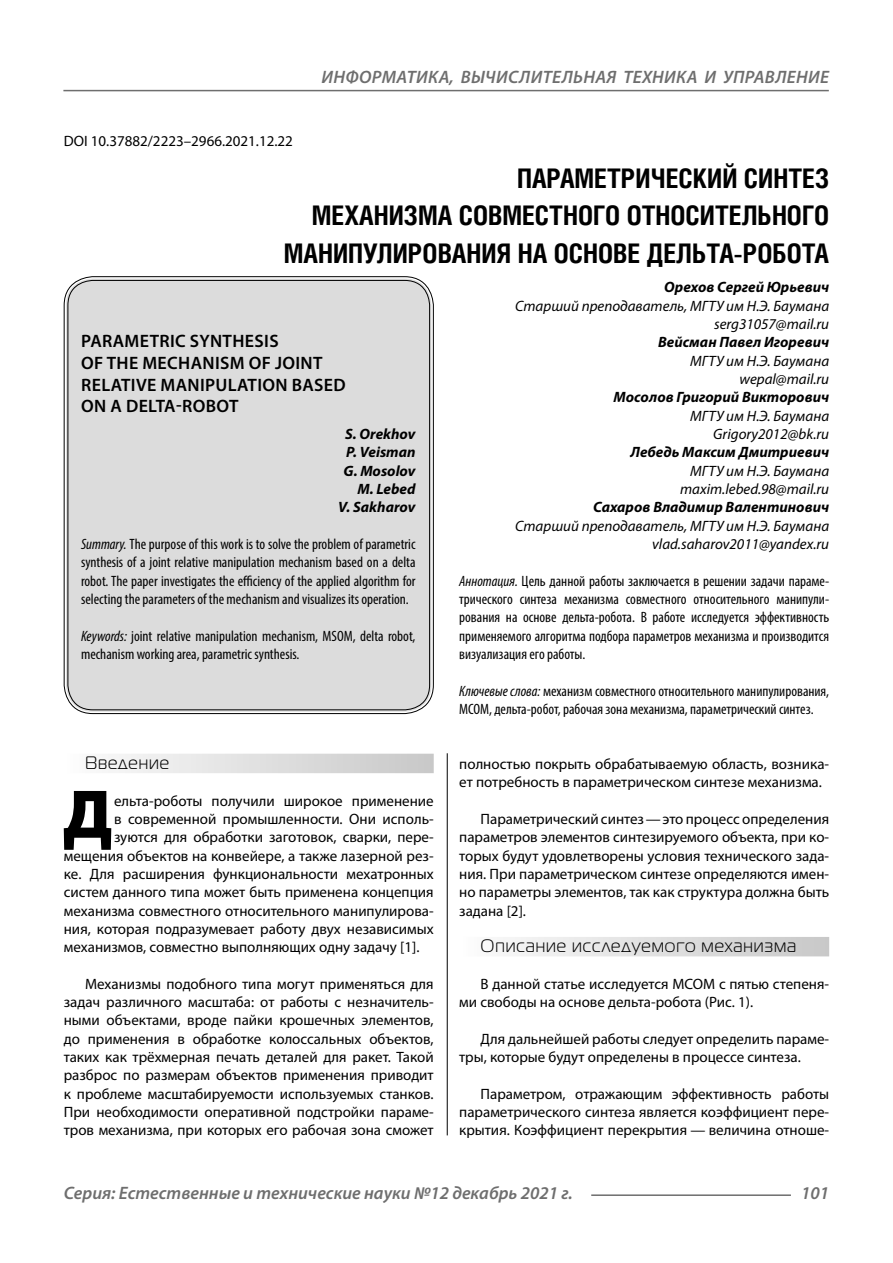
<style>
.page{position:relative;width:893px;height:1263px;background:#fff}
.page>*{position:absolute;margin:0;border:0;box-sizing:border-box;transform-origin:0 0}
.Bukvica{font:900 69.3px "Myriad Pro";color:#000}
.Header{font:700 27px/37.5px "Helios Cond C";color:#000;text-align:right}
.t1{font:italic 600 18px "Myriad Pro";color:#6e6e6e}
.Header-eng{font:600 18px/21.6px "Myriad Pro";letter-spacing:.02em;color:#000}
.Subheader{font:18px "Magistral C";letter-spacing:.05em;color:#000}
.Normal{font:15px/18.3px "Myriad Pro";color:#000;text-align:justify}
.Annotation-rus{font:condensed 15px/18.3px "Myriad Pro";color:#000;text-align:justify}
.Bukvica-2{font:15px "Myriad Pro";color:#000}
.Annotation-eng{font:condensed 15px/18.3px "Myriad Pro";color:#000;text-align:justify}
.Author-doc{font:italic 15px "Myriad Pro";color:#000}
.Author{font:italic 700 15px "Myriad Pro";color:#000}
.Author-email{font:italic 15px "Myriad Pro";color:#000}
.Author-eng{font:italic 700 15px "Myriad Pro";color:#000}
.DOI{font:15px "Myriad Pro";color:#000}
.s1{font-style:italic}
</style>
<div class="page">
<hr style="left:447px;top:751px;width:1px;height:384px;background:#000">
<div style="left:64px;top:754px;width:370px;height:19px;background:linear-gradient(to right,#fcfcfc,#c8c8c8)"></div>
<div style="left:459px;top:937px;width:370px;height:19px;background:linear-gradient(to right,#fcfcfc,#c8c8c8)"></div>
<div style="left:66px;top:279px;width:365px;height:433px;background:#dcdcdc;border-radius:27px"></div>
<hr style="left:591px;top:1194px;width:200px;height:2px;background:#6e6e6e">
<hr style="left:63px;top:90px;width:766px;height:1px;background:#6e6e6e">
<p class="t1" style="left:321px;top:66px;width:25px">Информатика</p>
<p class="t1" style="left:450px;top:66px;width:48px">, вычислител</p>
<p class="t1" style="left:573px;top:66px;width:23px">ьная</p>
<p class="t1" style="left:623px;top:66px;width:12px">техника</p>
<p class="t1" style="left:705px;top:66px;width:31px">и управление</p>
<p class="DOI" style="left:64px;top:132px;width:231px">DOI 10.37882/2223–2966.2021.12.22</p>
<p class="Header" style="left:284px;top:159px;width:547px">ПАРАМЕТРИЧЕСКИЙ СИНТЕЗ<br>МЕХАНИЗМА СОВМЕСТНОГО ОТНОСИТЕЛЬНОГО<br>МАНИПУЛИРОВАНИЯ НА ОСНОВЕ ДЕЛЬТА-РОБОТА</p>
<p class="Author" style="left:664px;top:278px;width:166px">Орехов Сергей Юрьевич</p>
<p class="Author-doc" style="left:515px;top:296px;width:316px">Старший преподаватель, МГТУ им Н.Э. Баумана</p>
<p class="Author-email" style="left:714px;top:315px;width:117px">serg31057@mail.ru</p>
<p class="Author" style="left:658px;top:333px;width:173px">Вейсман Павел Игоревич</p>
<p class="Author-doc" style="left:690px;top:351px;width:141px">МГТУ им Н.Э. Баумана</p>
<p class="Author-email" style="left:739px;top:370px;width:91px">wepal@mail.ru</p>
<p class="Author" style="left:613px;top:388px;width:217px">Мосолов Григорий Викторович</p>
<p class="Author-doc" style="left:690px;top:406px;width:141px">МГТУ им Н.Э. Баумана</p>
<p class="Author-email" style="left:713px;top:425px;width:118px">Grigory2012@bk.ru</p>
<p class="Author" style="left:630px;top:443px;width:200px">Лебедь Максим Дмитриевич</p>
<p class="Author-doc" style="left:690px;top:461px;width:141px">МГТУ им Н.Э. Баумана</p>
<p class="Author-email" style="left:680px;top:480px;width:151px">maxim.lebed.98@mail.ru</p>
<p class="Author" style="left:593px;top:498px;width:237px">Сахаров Владимир Валентинович</p>
<p class="Author-doc" style="left:515px;top:516px;width:316px">Старший преподаватель, МГТУ им Н.Э. Баумана</p>
<p class="Author-email" style="left:652px;top:535px;width:179px">vlad.saharov2011@yandex.ru</p>
<p class="Annotation-rus" style="left:459px;top:571px;width:371px"><span class="s1">Аннотация.</span> Цель данной работы заключается в решении задачи параме&shy;трического синтеза механизма совместного относительного манипули&shy;рования на основе дельта-робота. В работе исследуется эффективность применяемого алгоритма подбора параметров механизма и производится визуализация его работы.</p>
<p class="Annotation-rus" style="left:459px;top:681px;width:371px"><span class="s1">Ключевые слова:</span> механизм совместного относительного манипулирования,<br>МСОМ, дельта-робот, рабочая зона механизма, параметрический синтез.</p>
<p class="Subheader" style="left:85px;top:753px;width:86px">Введение</p>
<p class="Bukvica" style="left:63px;top:768px;width:51px">Д</p>
<p class="Bukvica-2" style="left:114px;top:791px;width:321px">ельта-роботы получили широкое применение</p>
<p class="Header-eng" style="left:81px;top:330px;width:266px">PARAMETRIC SYNTHESIS<br>OF THE MECHANISM OF JOINT<br>RELATIVE MANIPULATION BASED<br>ON A DELTA-ROBOT</p>
<p class="Author-eng" style="left:345px;top:424px;width:72px">S. Orekhov</p>
<p class="Author-eng" style="left:346px;top:443px;width:71px">P. Veisman</p>
<p class="Author-eng" style="left:344px;top:461px;width:73px">G. Mosolov</p>
<p class="Author-eng" style="left:357px;top:479px;width:60px">M. Lebed</p>
<p class="Author-eng" style="left:338px;top:498px;width:79px">V. Sakharov</p>
<p class="Annotation-eng" style="left:81px;top:535px;width:336px"><span class="s1">Summary.</span> The purpose of this work is to solve the problem of parametric synthesis of a joint relative manipulation mechanism based on a delta robot. The paper investigates the efficiency of the applied algorithm for selecting the parameters of the mechanism and visualizes its operation.</p>
<p class="Annotation-eng" style="left:81px;top:626px;width:336px"><span class="s1">Keywords:</span> joint relative manipulation mechanism, MSOM, delta robot, mechanism working area, parametric synthesis.</p>
<p class="Normal" style="left:459px;top:754px;width:371px">полностью покрыть обрабатываемую область, возника&shy;ет потребность в параметрическом синтезе механизма.</p>
<p class="Normal" style="left:459px;top:809px;width:371px;text-indent:21px">Параметрический синтез—это процесс определения параметров элементов синтезируемого объекта, при ко&shy;торых будут удовлетворены условия технического зада&shy;ния. При параметрическом синтезе определяются имен&shy;но параметры элементов, так как структура должна быть задана [2].</p>
<p class="Subheader" style="left:480px;top:936px;width:317px">Описание исследуемого механизма</p>
<p class="Normal" style="left:459px;top:974px;width:371px;text-indent:21px">В данной статье исследуется МСОМ с пятью степеня&shy;ми свободы на основе дельта-робота (Рис. 1).</p>
<p class="Normal" style="left:459px;top:1029px;width:371px;text-indent:21px">Для дальнейшей работы следует определить параме&shy;тры, которые будут определены в процессе синтеза.</p>
<p class="Normal" style="left:459px;top:1084px;width:371px;text-indent:21px">Параметром, отражающим эффективность работы параметрического синтеза является коэффициент пере&shy;крытия. Коэффициент перекрытия — величина отноше-</p>
<p class="Bukvica-2" style="left:114px;top:810px;width:321px">в современной промышленности. Они исполь-</p>
<p class="Bukvica-2" style="left:114px;top:828px;width:321px">зуются для обработки заготовок, сварки, пере-</p>
<p class="Bukvica-2" style="left:64px;top:846px;width:371px">мещения объектов на конвейере, а также лазерной рез-</p>
<p class="Bukvica-2" style="left:64px;top:864px;width:371px">ке. Для расширения функциональности мехатронных</p>
<p class="Bukvica-2" style="left:64px;top:883px;width:371px">систем данного типа может быть применена концепция</p>
<p class="Bukvica-2" style="left:64px;top:901px;width:371px">механизма совместного относительного манипулирова-</p>
<p class="Bukvica-2" style="left:64px;top:919px;width:371px">ния, которая подразумевает работу двух независимых</p>
<p class="Bukvica-2" style="left:64px;top:938px;width:357px">механизмов, совместно выполняющих одну задачу [1].</p>
<p class="Normal" style="left:64px;top:974px;width:371px;text-indent:21px">Механизмы подобного типа могут применяться для задач различного масштаба: от работы с незначитель&shy;ными объектами, вроде пайки крошечных элементов, до применения в обработке колоссальных объектов, таких как трёхмерная печать деталей для ракет. Такой разброс по размерам объектов применения приводит к проблеме масштабируемости используемых станков.<br>При необходимости оперативной подстройки параме&shy;тров механизма, при которых его рабочая зона сможет</p>
<p class="t1" style="left:64px;top:1182px;width:510px">Серия: Естественные и технические науки №12 декабрь 2021 г.</p>
<p class="t1" style="left:801px;top:1182px;width:30px">101</p>
</div>
